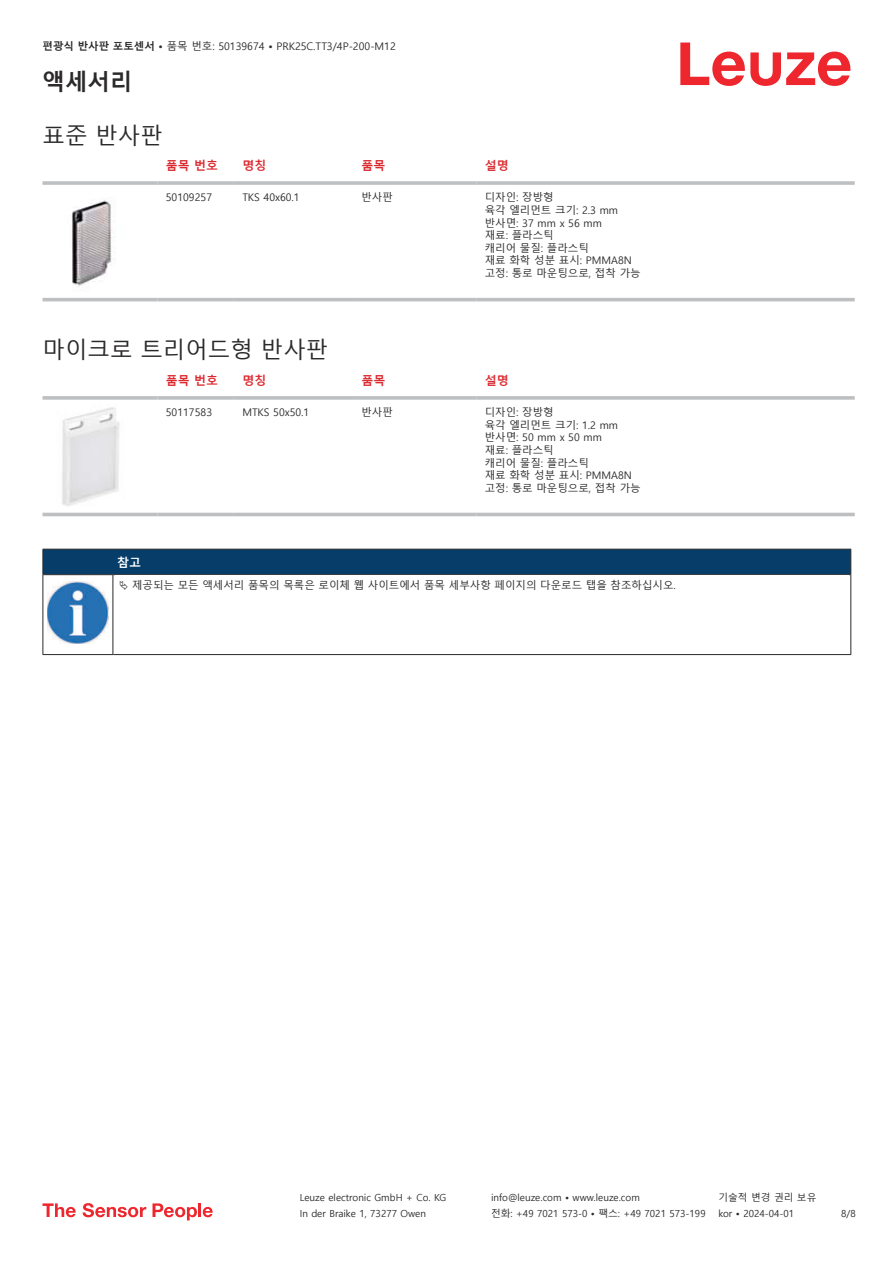
<style>
.page{position:relative;width:893px;height:1263px;background:#fff}
.page>*{position:absolute;margin:0;border:0;box-sizing:border-box;transform-origin:0 0}
.t1{font:22.5px "Malgun Gothic";color:#2b292a}
.t2{font:700 22.5px "Malgun Gothic";color:#2b292a}
.t3{font:700 12px "Malgun Gothic";color:#db2a30}
.t4{font:700 12px "Malgun Gothic";color:#fff}
.t5{font:10.5px/12.6px "Malgun Gothic";color:#2b292a}
.t6{font:9.75px "Malgun Gothic";color:#2b292a}
.s1{font-weight:700}
</style>
<div class="page">
<svg style="left:680px;top:43px;width:170px;height:43px"></svg>
<svg style="left:43px;top:301px;width:812px;height:1px"></svg>
<hr style="left:43px;top:181px;width:114px;height:4px;background:#bdbfc1">
<hr style="left:157px;top:181px;width:77px;height:4px;background:#c8cacb">
<hr style="left:234px;top:181px;width:119px;height:4px;background:#c3c5c6">
<hr style="left:353px;top:181px;width:123px;height:4px;background:#bdbfc1">
<hr style="left:476px;top:181px;width:379px;height:4px;background:#c8cacb">
<hr style="left:43px;top:298px;width:114px;height:3px;background:#bdbfc1">
<hr style="left:157px;top:298px;width:77px;height:3px;background:#bdbfc1">
<hr style="left:234px;top:298px;width:119px;height:3px;background:#bdbfc1">
<hr style="left:353px;top:298px;width:123px;height:3px;background:#bdbfc1">
<hr style="left:476px;top:298px;width:379px;height:3px;background:#bdbfc1">
<img style="left:72px;top:200px;width:44px;height:87px">
<div style="left:43px;top:512px;width:812px;height:5px;background:#ececed"></div>
<svg style="left:43px;top:396px;width:114px;height:4px"></svg>
<svg style="left:157px;top:396px;width:77px;height:4px"></svg>
<svg style="left:234px;top:396px;width:119px;height:4px"></svg>
<svg style="left:353px;top:396px;width:123px;height:4px"></svg>
<svg style="left:476px;top:396px;width:379px;height:4px;background:#c3c5c7"></svg>
<hr style="left:43px;top:513px;width:114px;height:3px;background:#bdbfc1">
<hr style="left:157px;top:513px;width:77px;height:3px;background:#bdbfc1">
<hr style="left:234px;top:513px;width:119px;height:3px;background:#bdbfc1">
<hr style="left:353px;top:513px;width:123px;height:3px;background:#bdbfc1">
<hr style="left:476px;top:513px;width:379px;height:3px;background:#bdbfc1">
<img style="left:62px;top:407px;width:58px;height:99px">
<div style="left:43px;top:549px;width:808px;height:26px;background:#063d69"></div>
<hr style="left:113px;top:574px;width:738px;height:1px;background:#2b292a">
<hr style="left:43px;top:575px;width:1px;height:75px;background:#2b292a">
<hr style="left:113px;top:575px;width:1px;height:75px;background:#2b292a">
<hr style="left:850px;top:575px;width:1px;height:75px;background:#2b292a">
<hr style="left:43px;top:654px;width:70px;height:1px;background:#2b292a">
<hr style="left:113px;top:654px;width:738px;height:1px;background:#2b292a">
<img style="left:47px;top:581px;width:61px;height:63px">
<svg style="left:43px;top:1203px;width:33px;height:14px"></svg>
<svg style="left:83px;top:1203px;width:63px;height:14px"></svg>
<svg style="left:153px;top:1203px;width:44px;height:17px"></svg>
<hr style="left:198px;top:1203px;width:3px;height:14px;background:#ed272d">
<svg style="left:203px;top:1207px;width:10px;height:10px"></svg>
<p class="t5" style="left:43px;top:40px;width:355px"><span class="s1">편광식 반사판 포토센서 •</span> 품목 번호: 50139674 <span class="s1">•</span> PRK25C.TT3/4P-200-M12</p>
<h1 class="t2" style="left:43px;top:69px;width:91px">액세서리</h1>
<h1 class="t1" style="left:43px;top:123px;width:122px">표준 반사판</h1>
<p class="t3" style="left:166px;top:159px;width:54px">품목 번호</p>
<p class="t3" style="left:242px;top:159px;width:25px">명칭</p>
<p class="t3" style="left:361px;top:159px;width:25px">품목</p>
<p class="t3" style="left:485px;top:159px;width:25px">설명</p>
<p class="t5" style="left:166px;top:191px;width:48px">50109257</p>
<p class="t5" style="left:242px;top:191px;width:59px">TKS 40x60.1</p>
<p class="t5" style="left:361px;top:191px;width:33px">반사판</p>
<p class="t5" style="left:485px;top:191px;width:157px">디자인: 장방형<br>육각 엘리먼트 크기: 2.3 mm 반사면: 37 mm x 56 mm<br>재료: 플라스틱<br>캐리어 물질: 플라스틱<br>재료 화학 성분 표시: PMMA8N 고정: 통로 마운팅으로, 접착 가능</p>
<h1 class="t1" style="left:43px;top:337px;width:287px">마이크로 트리어드형 반사판</h1>
<p class="t3" style="left:166px;top:374px;width:54px">품목 번호</p>
<p class="t3" style="left:242px;top:374px;width:25px">명칭</p>
<p class="t3" style="left:361px;top:374px;width:25px">품목</p>
<p class="t3" style="left:485px;top:374px;width:25px">설명</p>
<p class="t5" style="left:166px;top:406px;width:48px">50117583</p>
<p class="t5" style="left:242px;top:406px;width:68px">MTKS 50x50.1</p>
<p class="t5" style="left:361px;top:406px;width:33px">반사판</p>
<p class="t5" style="left:485px;top:406px;width:157px">디자인: 장방형<br>육각 엘리먼트 크기: 1.2 mm 반사면: 50 mm x 50 mm<br>재료: 플라스틱<br>캐리어 물질: 플라스틱<br>재료 화학 성분 표시: PMMA8N 고정: 통로 마운팅으로, 접착 가능</p>
<p class="t4" style="left:117px;top:555px;width:25px">참고</p>
<p class="t5" style="left:132px;top:579px;width:545px">제공되는 모든 액세서리 품목의 목록은 로이체 웹 사이트에서 품목 세부사항 페이지의 다운로드 탭을 참조하십시오.</p>
<p class="t6" style="left:300px;top:1192px;width:148px">Leuze electronic GmbH + Co. KG</p>
<p class="t6" style="left:491px;top:1192px;width:150px">info@leuze.com • www.leuze.com</p>
<p class="t6" style="left:718px;top:1192px;width:100px">기술적 변경 권리 보유</p>
<p class="t6" style="left:300px;top:1208px;width:128px">In der Braike 1, 73277 Owen</p>
<p class="t6" style="left:491px;top:1208px;width:216px">전화: +49 7021 573-0 • 팩스: +49 7021 573-199</p>
<p class="t6" style="left:718px;top:1208px;width:77px">kor • 2024-04-01</p>
<p class="t6" style="left:841px;top:1208px;width:16px">8/8</p>
</div>
